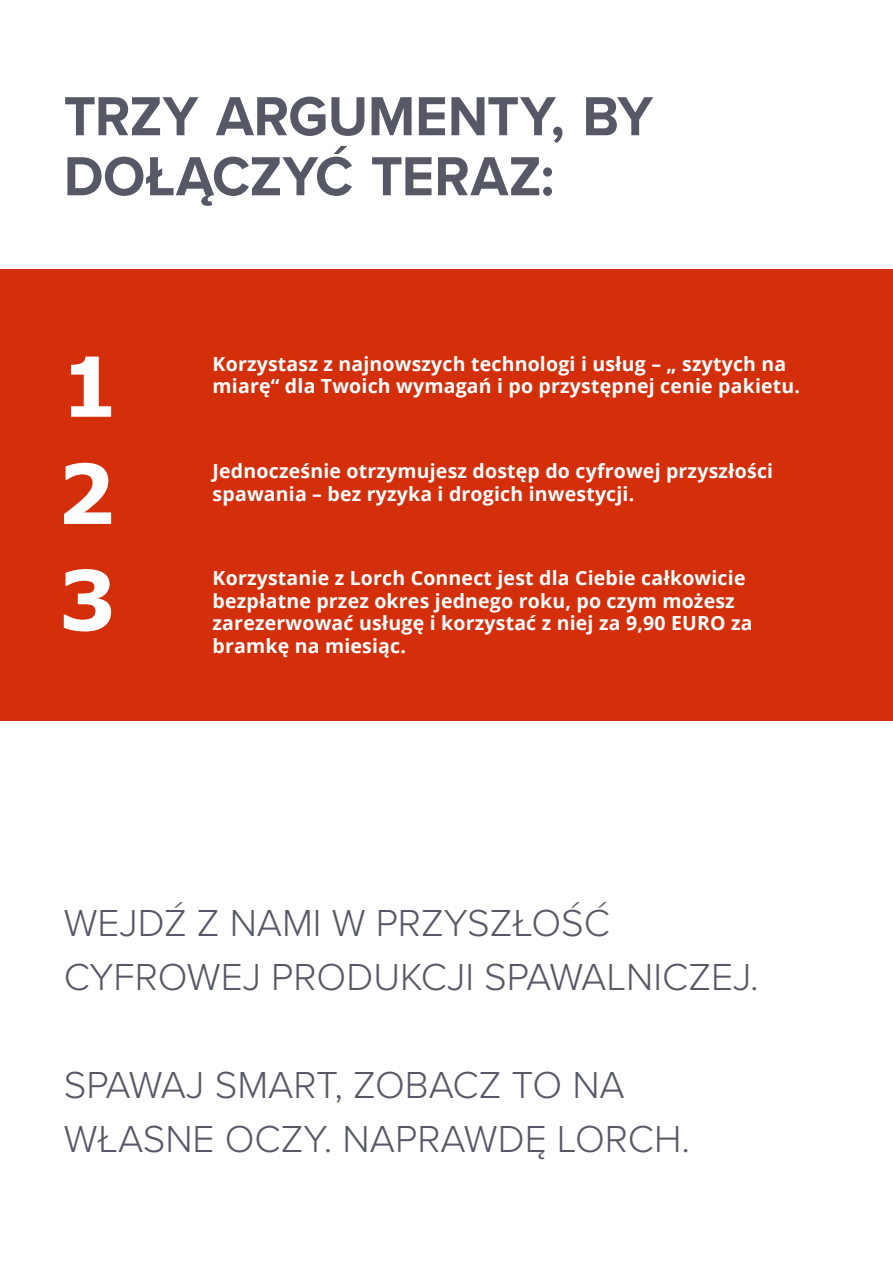
<style>
.page{position:relative;width:893px;height:1263px;background:#fff}
.page>*{position:absolute;margin:0;border:0;box-sizing:border-box;transform-origin:0 0}
.t1{font:700 57px/60px "Proxima Nova";letter-spacing:-.005em;color:#575866}
.t2{font:300 39px/54px "Proxima Nova";color:#575866}
.t3{font:700 19.5px/22.5px "Open Sans";letter-spacing:.01em;color:#fff}
</style>
<div class="page">
<div style="left:0;top:270px;width:893px;height:451px;background:#d42f0b"></div>
<svg style="left:71px;top:357px;width:40px;height:60px"></svg>
<svg style="left:64px;top:463px;width:47px;height:61px"></svg>
<svg style="left:64px;top:569px;width:47px;height:62px"></svg>
<h1 class="t1" style="left:64px;top:85px;width:591px">TRZY ARGUMENTY, BY<br>DOŁĄCZYĆ TERAZ:</h1>
<p class="t3" style="left:213px;top:352px;width:589px">Korzystasz z najnowszych technologi i usług – „ szytych na miarę“ dla Twoich wymagań i po przystępnej cenie pakietu.</p>
<p class="t3" style="left:213px;top:459px;width:562px">Jednocześnie otrzymujesz dostęp do cyfrowej przyszłości spawania – bez ryzyka i drogich inwestycji.</p>
<p class="t3" style="left:213px;top:566px;width:542px">Korzystanie z Lorch Connect jest dla Ciebie całkowicie bezpłatne przez okres jednego roku, po czym możesz zarezerwować usługę i korzystać z niej za 9,90 EURO za bramkę na miesiąc.</p>
<h2 class="t2" style="left:64px;top:894px;width:696px">WEJDŹ Z NAMI W PRZYSZŁOŚĆ<br>CYFROWEJ PRODUKCJI SPAWALNICZEJ.</h2>
<h2 class="t2" style="left:64px;top:1056px;width:628px">SPAWAJ SMART, ZOBACZ TO NA<br>WŁASNE OCZY. NAPRAWDĘ LORCH.</h2>
</div>
